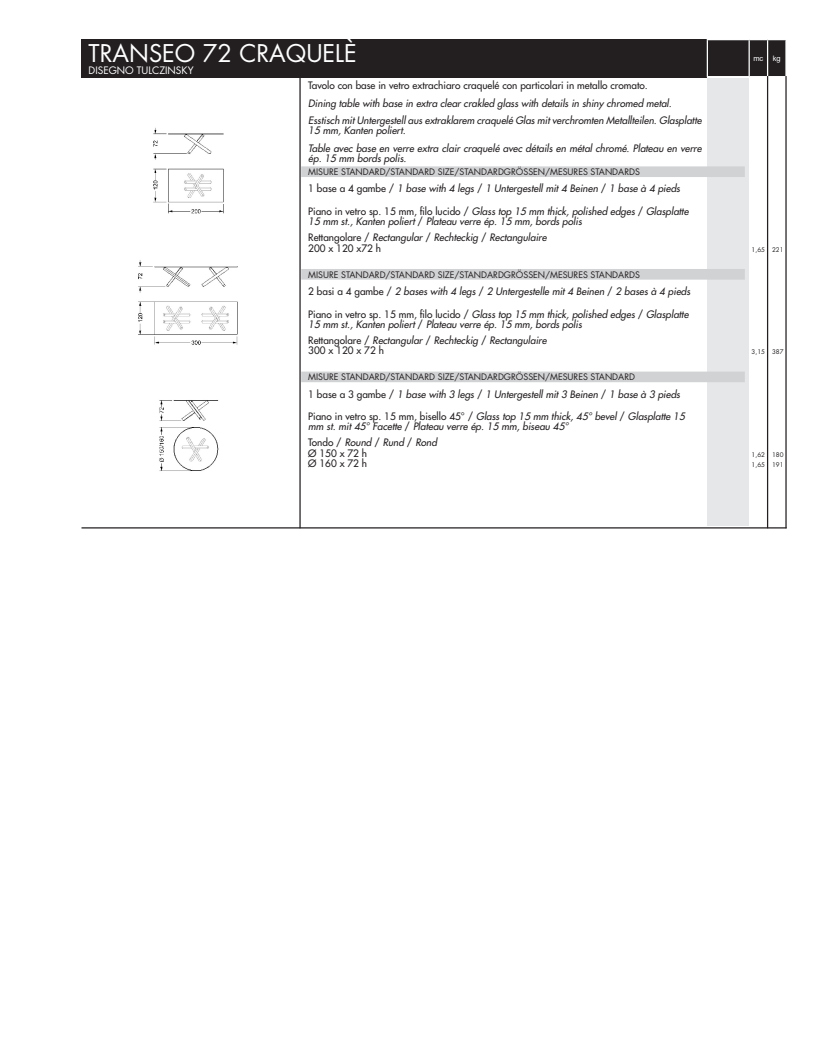
<style>
.page{position:relative;width:815px;height:1053px;background:#fff}
.page>*{position:absolute;margin:0;border:0;box-sizing:border-box;transform-origin:0 0}
.t1{font:23.75px "Futura Std";color:#fff}
.t2{font:italic 500 10px/10px "Futura Std";color:#231f20}
.t3{font:500 10px/10.5px "Futura Std";color:#231f20}
.t4{font:10px "Futura Std";color:#fff}
.t5{font:8.75px "Futura Std";color:#231f20}
.t6{font:7.5px "Arial";color:#fff}
.t7{font:6.25px/10.5px "Futura Std";color:#231f20}
.s1{font-style:normal}
.s2{font-style:italic}
</style>
<div class="page">
<div style="left:81px;top:39px;width:626px;height:38px;background:#231f20"></div>
<svg style="left:707px;top:39px;width:79px;height:38px;background:#3a3637"></svg>
<div style="left:707px;top:78px;width:42px;height:447px;background:#e6e7e9"></div>
<hr style="left:299px;top:76px;width:2px;height:452px;background:#231f20">
<hr style="left:767px;top:76px;width:1px;height:452px;background:#231f20">
<hr style="left:785px;top:76px;width:2px;height:452px;background:#231f20">
<img style="left:138px;top:127px;width:100px;height:344px">
<div style="left:301px;top:166px;width:444px;height:11px;background:#d1d2d4"></div>
<div style="left:301px;top:269px;width:444px;height:10px;background:#d1d2d4"></div>
<div style="left:301px;top:371px;width:444px;height:11px;background:#d1d2d4"></div>
<hr style="left:81px;top:527px;width:706px;height:1px;background:#231f20">
<h1 class="t1" style="left:89px;top:38px;width:270px">TRANSEO 72 CRAQUELÈ</h1>
<p class="t4" style="left:89px;top:64px;width:107px">DISEGNO TULCZINSKY</p>
<p class="t3" style="left:308px;top:80px;width:341px">Tavolo con base in vetro extrachiaro craquelé con particolari in metallo cromato.</p>
<p class="t2" style="left:308px;top:94px;width:395px;line-height:17.5px">Dining table with base in extra clear crakled glass with details in shiny chromed metal.<br>Esstisch mit Untergestell aus extraklarem craquelé Glas mit verchromten Metallteilen. Glasplatte</p>
<p class="t2" style="left:308px;top:122px;width:395px;line-height:17.5px">15 mm, Kanten poliert.<br>Table avec base en verre extra clair craquelé avec détails en métal chromé. Plateau en verre</p>
<p class="t2" style="left:308px;top:153px;width:100px">ép. 15 mm bords polis.</p>
<p class="t5" style="left:308px;top:166px;width:333px">MISURE STANDARD/STANDARD SIZE/STANDARDGRÖSSEN/MESURES STANDARDS</p>
<p class="t2" style="left:308px;top:184px;width:373px"><span class="s1">1 base a 4 gambe /</span> 1 base with 4 legs <span class="s1">/</span> 1 Untergestell mit 4 Beinen <span class="s1">/</span> 1 base à 4 pieds</p>
<p class="t2" style="left:308px;top:206px;width:382px"><span class="s1">Piano in vetro sp. 15 mm, filo lucido /</span> Glass top 15 mm thick, polished edges <span class="s1">/</span> Glasplatte<br>15 mm st., Kanten poliert <span class="s1">/</span> Plateau verre ép. 15 mm, bords polis</p>
<p class="t2" style="left:308px;top:232px;width:240px;line-height:10.5px"><span class="s1">Rettangolare /</span> Rectangular <span class="s1">/</span> Rechteckig <span class="s1">/</span> Rectangulaire<br><span class="s1">200 x 120 x72 h</span></p>
<p class="t5" style="left:308px;top:269px;width:333px">MISURE STANDARD/STANDARD SIZE/STANDARDGRÖSSEN/MESURES STANDARDS</p>
<p class="t2" style="left:308px;top:286px;width:384px"><span class="s1">2 basi a 4 gambe /</span> 2 bases with 4 legs <span class="s1">/</span> 2 Untergestelle mit 4 Beinen <span class="s1">/</span> 2 bases à 4 pieds</p>
<p class="t2" style="left:308px;top:309px;width:382px"><span class="s1">Piano in vetro sp. 15 mm, filo lucido /</span> Glass top 15 mm thick, polished edges <span class="s1">/</span> Glasplatte<br>15 mm st., Kanten poliert <span class="s1">/</span> Plateau verre ép. 15 mm, bords polis</p>
<p class="t2" style="left:308px;top:335px;width:240px;line-height:10.5px"><span class="s1">Rettangolare /</span> Rectangular <span class="s1">/</span> Rechteckig <span class="s1">/</span> Rectangulaire<br><span class="s1">300 x 120 x 72 h</span></p>
<p class="t5" style="left:308px;top:371px;width:328px">MISURE STANDARD/STANDARD SIZE/STANDARDGRÖSSEN/MESURES STANDARD</p>
<p class="t2" style="left:308px;top:389px;width:373px"><span class="s1">1 base a 3 gambe /</span> 1 base with 3 legs <span class="s1">/</span> 1 Untergestell mit 3 Beinen <span class="s1">/</span> 1 base à 3 pieds</p>
<p class="t2" style="left:308px;top:411px;width:378px"><span class="s1">Piano in vetro sp. 15 mm, bisello 45° /</span> Glass top 15 mm thick, 45° bevel <span class="s1">/</span> Glasplatte 15 mm st. mit 45° Facette <span class="s1">/</span> Plateau verre ép. 15 mm, biseau 45°</p>
<p class="t3" style="left:308px;top:437px;width:130px">Tondo / <span class="s2">Round</span> / <span class="s2">Rund</span> / <span class="s2">Rond<br></span>Ø 150 x 72 h<br>Ø 160 x 72 h</p>
<p class="t6" style="left:753px;top:53px;width:11px">mc</p>
<p class="t6" style="left:773px;top:53px;width:9px">kg</p>
<p class="t7" style="left:752px;top:244px;width:34px">1,65 221</p>
<p class="t7" style="left:752px;top:347px;width:34px">3,15 387</p>
<p class="t7" style="left:752px;top:449px;width:34px">1,62 180<br>1,65 191</p>
</div>
